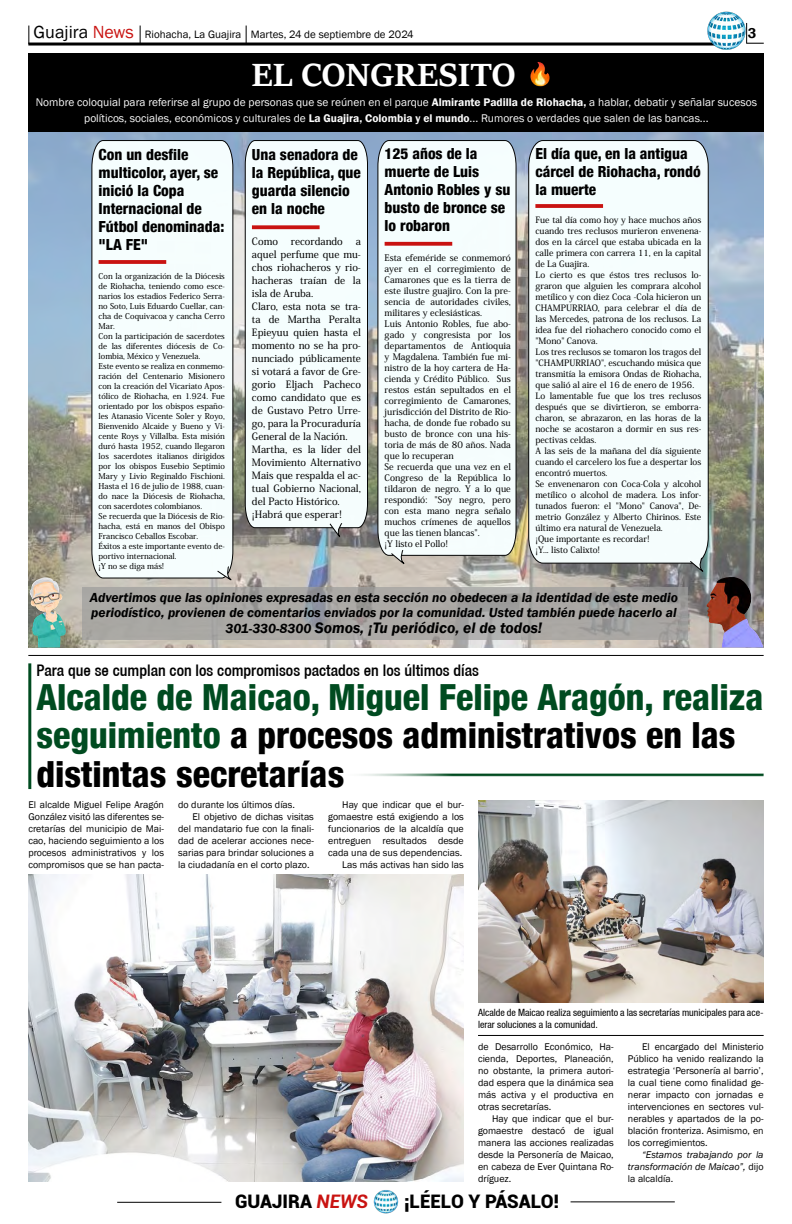
<style>
.page{position:relative;width:792px;height:1224px;background:#fff}
.page>*{position:absolute;margin:0;border:0;box-sizing:border-box;transform-origin:0 0}
.t1{font:800 condensed 36px/38.2px "Helvetica 87";color:#004b20}
.t2{font:700 35.4px "Sitka Heading";color:#fff}
.t3{font:900 18.7px "Roboto";color:#000}
.t4{font:500 condensed 16px "Helvetica 67";color:#000}
.t5{font:italic 600 15.6px "Franklin Gothic";color:#000}
.t6{font:800 condensed 15.3px/18.1px "Helvetica 87";color:#000}
.t7{font:600 14.7px "Franklin Gothic";color:#000}
.t8{font:italic 600 13.5px/15.6px "Franklin Gothic";color:#000}
.t9{font:11.4px/15.6px "Franklin Gothic";color:#fcfcfc;text-align:center}
.t10{font:11px "Franklin Gothic";color:#000}
.t11{font:10px/12px "Franklin Gothic";color:#000;text-align:justify}
.t12{font:500 10px/13px "Koz Min Pr 6 N";color:#000}
.t13{font:condensed 10px/12px "Helvetica 57";color:#000}
.t14{font:italic 10px/12px "Franklin Gothic";color:#000;text-align:justify}
.t15{font:500 9px/11px "Koz Min Pr 6 N";color:#000}
.t16{font:500 8.7px/11px "Koz Min Pr 6 N";color:#000}
.t17{font:500 8px/10px "Koz Min Pr 6 N";color:#000}
.s1{font-size:18px}
.s2{font-size:18px;color:#c91311}
.s3{font-weight:600}
.s4{font-size:13.5px}
.s5{color:#000}
.s6{font-style:normal}
.s7{font-weight:700;font-style:italic;color:#c91311}
</style>
<div class="page">
<hr style="left:28px;top:43px;width:688px;height:3px;background:#000">
<svg style="left:747px;top:23px;width:17px;height:21px"></svg>
<svg style="left:28px;top:26px;width:1px;height:18px"></svg>
<svg style="left:140px;top:26px;width:1px;height:17px"></svg>
<svg style="left:246px;top:26px;width:1px;height:17px"></svg>
<img style="left:706px;top:11px;width:41px;height:39px">
<hr style="left:117px;top:1202px;width:104px;height:1px;background:#000">
<hr style="left:571px;top:1201px;width:104px;height:1px;background:#000">
<img style="left:374px;top:1190px;width:24px;height:24px">
<img style="left:28px;top:131px;width:736px;height:517px">
<div style="left:28px;top:53px;width:736px;height:78px;background:#000"></div>
<svg style="left:82px;top:587px;width:606px;height:53px;background:#a7a5a2"></svg>
<img style="left:530px;top:62px;width:20px;height:24px">
<hr style="left:28px;top:655px;width:736px;height:1px;background:#000">
<hr style="left:339px;top:774px;width:425px;height:3px;background:#004b20">
<img style="left:29px;top:577px;width:37px;height:71px">
<img style="left:706px;top:577px;width:58px;height:71px">
<div style="left:91px;top:140px;width:142px;height:439px;background:#f6fefe"></div>
<svg style="left:217px;top:566px;width:19px;height:18px"></svg>
<div style="left:245px;top:140px;width:123px;height:388px;background:#f5fefe"></div>
<svg style="left:329px;top:522px;width:15px;height:20px"></svg>
<div style="left:377px;top:140px;width:140px;height:416px;background:#f5fdfd"></div>
<svg style="left:391px;top:549px;width:18px;height:19px"></svg>
<div style="left:528px;top:140px;width:181px;height:424px;background:#f5fdfd"></div>
<svg style="left:689px;top:557px;width:19px;height:19px"></svg>
<svg style="left:99px;top:260px;width:67px;height:4px"></svg>
<svg style="left:252px;top:225px;width:68px;height:4px"></svg>
<svg style="left:385px;top:242px;width:67px;height:4px"></svg>
<svg style="left:535px;top:204px;width:68px;height:4px"></svg>
<hr style="left:28px;top:663px;width:3px;height:126px;background:#004b20">
<img style="left:478px;top:801px;width:286px;height:202px">
<img style="left:28px;top:874px;width:436px;height:308px">
<hr style="left:478px;top:1035px;width:286px;height:1px;background:#000">
<p class="t10" style="left:34px;top:28px;width:382px"><span class="s1">Guajira</span> <span class="s2">News</span> Riohacha, La Guajira Martes, 24 de septiembre de 2024</p>
<h3 class="t7" style="left:748px;top:24px;width:10px">3</h3>
<h2 class="t2" style="left:251px;top:49px;width:266px">EL CONGRESITO</h2>
<p class="t9" style="left:36px;top:95px;width:723px">Nombre coloquial para referirse al grupo de personas que se reúnen en el parque <span class="s3">Almirante Padilla de Riohacha,</span> a hablar, debatir y señalar sucesos políticos, sociales, económicos y culturales de <span class="s3">La Guajira, Colombia y el mundo</span>... Rumores o verdades que salen de las bancas...</p>
<h3 class="t6" style="left:99px;top:145px;width:127px">Con un desfile multicolor, ayer, se inició la Copa<br>Internacional de<br>Fútbol denominada: "LA FE"</h3>
<h3 class="t6" style="left:252px;top:145px;width:110px">Una senadora de la República, que guarda silencio en la noche</h3>
<h3 class="t6" style="left:385px;top:144px;width:127px">125 años de la muerte de Luis<br>Antonio Robles y su busto de bronce se lo robaron</h3>
<h3 class="t6" style="left:535px;top:144px;width:167px">El día que, en la antigua cárcel de Riohacha, rondó la muerte</h3>
<p class="t16" style="left:535px;top:215px;width:167px">Fue tal día como hoy y hace muchos años cuando tres reclusos murieron envenena&shy;dos en la cárcel que estaba ubicada en la calle primera con carrera 11, en la capital de La Guajira.<br>Lo cierto es que éstos tres reclusos lo&shy;graron que alguien les comprara alcohol metílico y con diez Coca -Cola hicieron un CHAMPURRIAO, para celebrar el día de las Mercedes, patrona de los reclusos. La idea fue del riohachero conocido como el "Mono" Canova.<br>Los tres reclusos se tomaron los tragos del "CHAMPURRIAO", escuchando música que transmitía la emisora Ondas de Riohacha, que salió al aire el 16 de enero de 1956.<br>Lo lamentable fue que los tres reclusos después que se divirtieron, se emborra&shy;charon, se abrazaron, en las horas de la noche se acostaron a dormir en sus res&shy;pectivas celdas.<br>A las seis de la mañana del día siguiente cuando el carcelero los fue a despertar los encontró muertos.<br>Se envenenaron con Coca-Cola y alcohol metílico o alcohol de madera. Los infor&shy;tunados fueron: el "Mono" Canova", De&shy;metrio González y Alberto Chirinos. Este último era natural de Venezuela.<br>¡Que importante es recordar!<br>¡Y... listo Calixto!</p>
<p class="t12" style="left:252px;top:235px;width:27px">Como</p>
<p class="t12" style="left:291px;top:235px;width:54px">recordando</p>
<p class="t12" style="left:252px;top:235px;width:110px;text-indent:104px">a aquel perfume que mu&shy;chos riohacheros y rio&shy;hacheras traían de la isla de Aruba.<br>Claro, esta nota se tra&shy;ta de Martha Peralta<br>Epieyuu quien hasta el momento no se ha pro&shy;nunciado públicamente si votará a favor de Gre&shy;gorio Eljach Pacheco como candidato que es de Gustavo Petro Urre&shy;go, para la Procuraduría<br>General de la Nación.<br>Martha, es la líder del<br>Movimiento Alternativo<br>Mais que respalda el ac&shy;tual Gobierno Nacional, del Pacto Histórico. ¡Habrá que esperar!</p>
<p class="t15" style="left:385px;top:252px;width:128px">Esta efeméride se conmemoró ayer en el corregimiento de<br>Camarones que es la tierra de este ilustre guajiro. Con la pre&shy;sencia de autoridades civiles, militares y eclesiásticas.<br>Luis Antonio Robles, fue abo&shy;gado y congresista por los departamentos de Antioquia y Magdalena. También fue mi&shy;nistro de la hoy cartera de Ha&shy;cienda y Crédito Público. Sus restos están sepultados en el corregimiento de Camarones, jurisdicción del Distrito de Rio&shy;hacha, de donde fue robado su busto de bronce con una his&shy;toria de más de 80 años. Nada que lo recuperan<br>Se recuerda que una vez en el<br>Congreso de la República lo tildaron de negro. Y a lo que respondió: "Soy negro, pero con esta mano negra señalo muchos crímenes de aquellos que las tienen blancas".<br>¡Y listo el Pollo!</p>
<p class="t17" style="left:99px;top:271px;width:128px">Con la organización de la Diócesis de Riohacha, teniendo como esce&shy;narios los estadios Federico Serra&shy;no Soto, Luis Eduardo Cuellar, can&shy;cha de Coquivacoa y cancha Cerro<br>Mar.<br>Con la participación de sacerdotes de las diferentes diócesis de Co&shy;lombia, México y Venezuela.<br>Este evento se realiza en conmemo&shy;ración del Centenario Misionero con la creación del Vicariato Apos&shy;tólico de Riohacha, en 1.924. Fue orientado por los obispos españo&shy;les Atanasio Vicente Soler y Royo,<br>Bienvenido Alcaide y Bueno y Vi&shy;cente Roys y Villalba. Esta misión duró hasta 1952, cuando llegaron los sacerdotes italianos dirigidos por los obispos Eusebio Septimio<br>Mary y Livio Reginaldo Fischioni.<br>Hasta el 16 de julio de 1988, cuan&shy;do nace la Diócesis de Riohacha, con sacerdotes colombianos.<br>Se recuerda que la Diócesis de Rio&shy;hacha, está en manos del Obispo<br>Francisco Ceballos Escobar.<br>Éxitos a este importante evento de&shy;portivo internacional.<br>¡Y no se diga más!</p>
<h3 class="t8" style="left:90px;top:589px;width:590px">Advertimos que las opiniones expresadas en esta sección no obedecen a la identidad de este medio periodístico, provienen de comentarios enviados por la comunidad. Usted también puede hacerlo al</h3>
<h3 class="t5" style="left:225px;top:618px;width:318px"><span class="s4">301-330-8300</span> Somos, ¡Tu periódico, el de todos!</h3>
<h3 class="t4" style="left:36px;top:661px;width:444px">Para que se cumplan con los compromisos pactados en los últimos días</h3>
<h1 class="t1" style="left:36px;top:678px;width:729px">Alcalde de Maicao, Miguel Felipe Aragón, realiza seguimiento <span class="s5">a procesos administrativos en las distintas secretarías</span></h1>
<p class="t11" style="left:28px;top:799px;width:137px">El alcalde Miguel Felipe Aragón González visitó las diferentes se&shy;cretarías del municipio de Mai&shy;cao, haciendo seguimiento a los procesos administrativos y los compromisos que se han pacta-</p>
<p class="t11" style="left:178px;top:799px;width:118px">do durante los últimos días.</p>
<p class="t11" style="left:192px;top:811px;width:123px">El objetivo de dichas visitas</p>
<p class="t11" style="left:178px;top:823px;width:137px">del mandatario fue con la finali-</p>
<p class="t11" style="left:178px;top:835px;width:137px">dad de acelerar acciones nece-</p>
<p class="t11" style="left:178px;top:847px;width:137px">sarias para brindar soluciones a</p>
<p class="t11" style="left:178px;top:859px;width:133px">la ciudadanía en el corto plazo.</p>
<p class="t11" style="left:328px;top:799px;width:137px;text-align:right">Hay que indicar que el bur&shy;gomaestre está exigiendo a los funcionarios de la alcaldía que entreguen resultados desde cada una de sus dependencias.<br>Las más activas han sido las</p>
<p class="t13" style="left:478px;top:1007px;width:287px">Alcalde de Maicao realiza seguimiento a las secretarías municipales para ace&shy;lerar soluciones a la comunidad.</p>
<p class="t11" style="left:478px;top:1040px;width:137px">de Desarrollo Económico, Ha&shy;cienda, Deportes, Planeación, no obstante, la primera autori&shy;dad espera que la dinámica sea más activa y el productiva en otras secretarías.</p>
<p class="t11" style="left:478px;top:1112px;width:137px;text-indent:14px">Hay que indicar que el bur&shy;gomaestre destacó de igual manera las acciones realizadas desde la Personería de Maicao, en cabeza de Ever Quintana Ro&shy;dríguez.</p>
<p class="t11" style="left:628px;top:1040px;width:137px;text-indent:14px">El encargado del Ministerio Público ha venido realizando la estrategia ‘Personería al barrio’, la cual tiene como finalidad ge&shy;nerar impacto con jornadas e intervenciones en sectores vul&shy;nerables y apartados de la po&shy;blación fronteriza. Asimismo, en los corregimientos.</p>
<p class="t14" style="left:628px;top:1148px;width:137px;text-indent:14px">“Estamos trabajando por la transformación de Maicao”, <span class="s6">dijo la alcaldía.</span></p>
<h3 class="t3" style="left:235px;top:1189px;width:134px">GUAJIRA <span class="s7">NEWS</span></h3>
<h3 class="t3" style="left:404px;top:1189px;width:157px">¡LÉELO Y PÁSALO!</h3>
</div>
